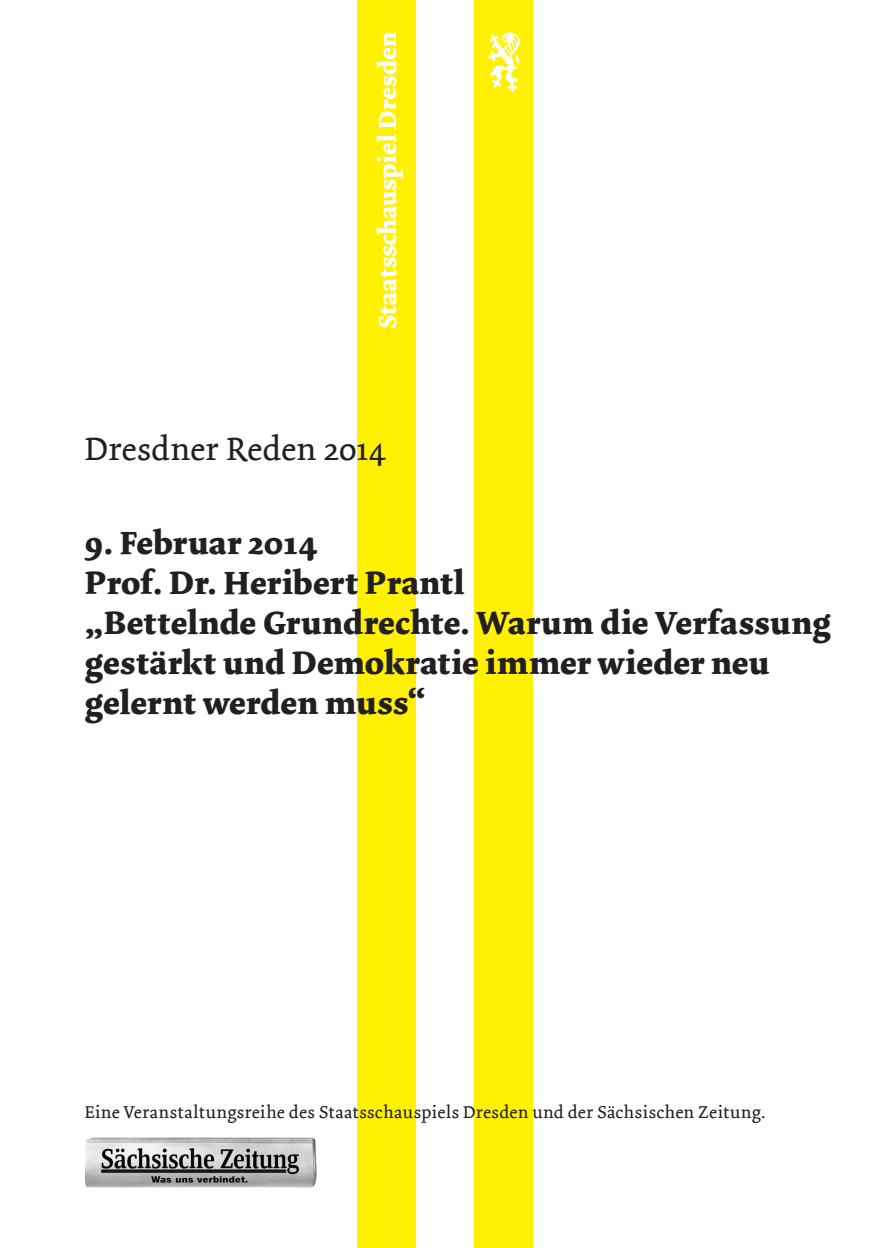
<style>
.page{position:relative;width:879px;height:1248px;background:#fff}
.page>*{position:absolute;margin:0;border:0;box-sizing:border-box;transform-origin:0 0}
.t1{font:34px "Dolly";letter-spacing:.005em;color:#231f20}
.t2{font:700 33.6px/40px "Dolly";letter-spacing:.01em;color:#231f20}
.t3{font:18px "Dolly";letter-spacing:.025em;color:#231f20}
</style>
<div class="page">
<div style="left:357px;top:0;width:59px;height:1247px;background:#fff101"></div>
<div style="left:474px;top:0;width:59px;height:1247px;background:#fff101"></div>
<svg style="left:488px;top:31px;width:32px;height:62px"></svg>
<svg style="left:376px;top:31px;width:27px;height:297px"></svg>
<img style="left:85px;top:1137px;width:232px;height:50px">
<p class="t1" style="left:85px;top:428px;width:302px">Dresdner Reden 2014</p>
<p class="t2" style="left:85px;top:523px;width:747px">9. Februar 2014<br>Prof. Dr. Heribert Prantl<br>„Bettelnde Grundrechte. Warum die Verfassung gestärkt und Demokratie immer wieder neu gelernt werden muss“</p>
<p class="t3" style="left:85px;top:1101px;width:682px">Eine Veranstaltungsreihe des Staatsschauspiels Dresden und der Sächsischen Zeitung.</p>
</div>
